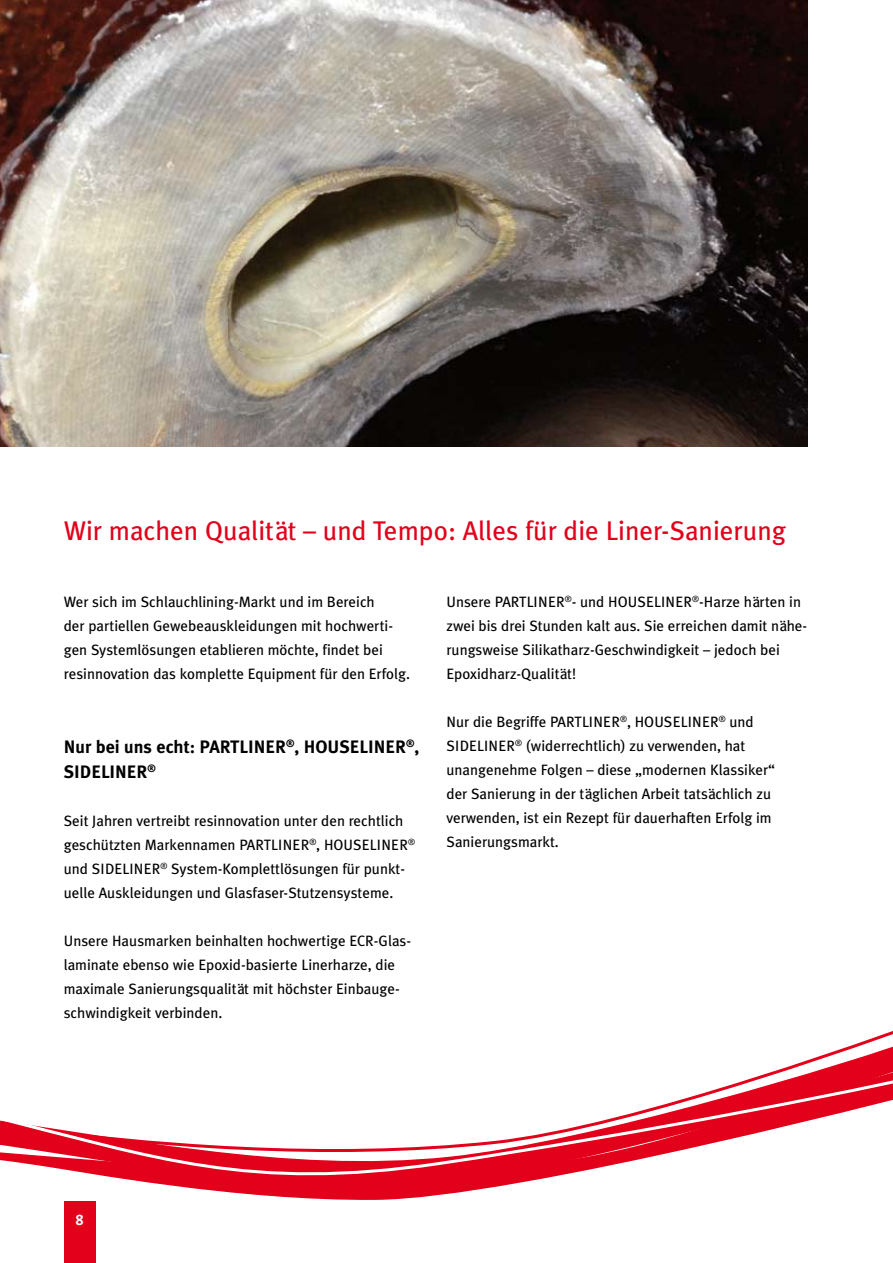
<style>
.page{position:relative;width:893px;height:1263px;background:#fff}
.page>*{position:absolute;margin:0;border:0;box-sizing:border-box;transform-origin:0 0}
.t1{font:27px "Meta Plus";color:#e2001a}
.t2{font:700 18px/25.5px "Meta Plus";color:#000}
.t3{font:15px/24px "Meta Plus";color:#000}
.t4{font:15px "The Sans Bold Caps";color:#fff}
</style>
<div class="page">
<svg style="left:0;top:1031px;width:893px;height:164px"></svg>
<div style="left:64px;top:1201px;width:32px;height:62px;background:#e2001a"></div>
<img style="left:0;top:0;width:808px;height:446px">
<h1 class="t1" style="left:64px;top:515px;width:724px">Wir machen Qualität – und Tempo: Alles für die Liner-Sanierung</h1>
<p class="t3" style="left:64px;top:590px;width:348px">Wer sich im Schlauchlining-Markt und im Bereich<br>der partiellen Gewebeauskleidungen mit hochwerti&shy;gen Systemlösungen etablieren möchte, findet bei resinnovation das komplette Equipment für den Erfolg.</p>
<p class="t2" style="left:64px;top:734px;width:357px">Nur bei uns echt: PARTLINER<sup>®</sup>, HOUSELINER<sup>®</sup>,<br>SIDELINER<sup>®</sup></p>
<p class="t3" style="left:64px;top:809px;width:353px">Seit Jahren vertreibt resinnovation unter den rechtlich geschützten Markennamen PARTLINER<sup>®</sup>, HOUSELINER<sup>® </sup>und SIDELINER<sup>®</sup> System-Komplettlösungen für punkt&shy;uelle Auskleidungen und Glasfaser-Stutzensysteme.</p>
<p class="t3" style="left:64px;top:929px;width:349px">Unsere Hausmarken beinhalten hochwertige ECR-Glas&shy;laminate ebenso wie Epoxid-basierte Linerharze, die maximale Sanierungsqualität mit höchster Einbauge&shy;schwindigkeit verbinden.</p>
<p class="t3" style="left:446px;top:590px;width:362px">Unsere PARTLINER<sup>®</sup>- und HOUSELINER<sup>®</sup>-Harze härten in zwei bis drei Stunden kalt aus. Sie erreichen damit nähe&shy;rungsweise Silikatharz-Geschwindigkeit – jedoch bei Epoxidharz-Qualität!</p>
<p class="t3" style="left:446px;top:710px;width:330px">Nur die Begriffe PARTLINER<sup>®</sup>, HOUSELINER<sup>®</sup> und SIDELINER<sup>®</sup> (widerrechtlich) zu verwenden, hat unangenehme Folgen – diese „modernen Klassiker“ der Sanierung in der täglichen Arbeit tatsächlich zu verwenden, ist ein Rezept für dauerhaften Erfolg im Sanierungsmarkt.</p>
<p class="t4" style="left:76px;top:1207px;width:10px">8</p>
</div>
